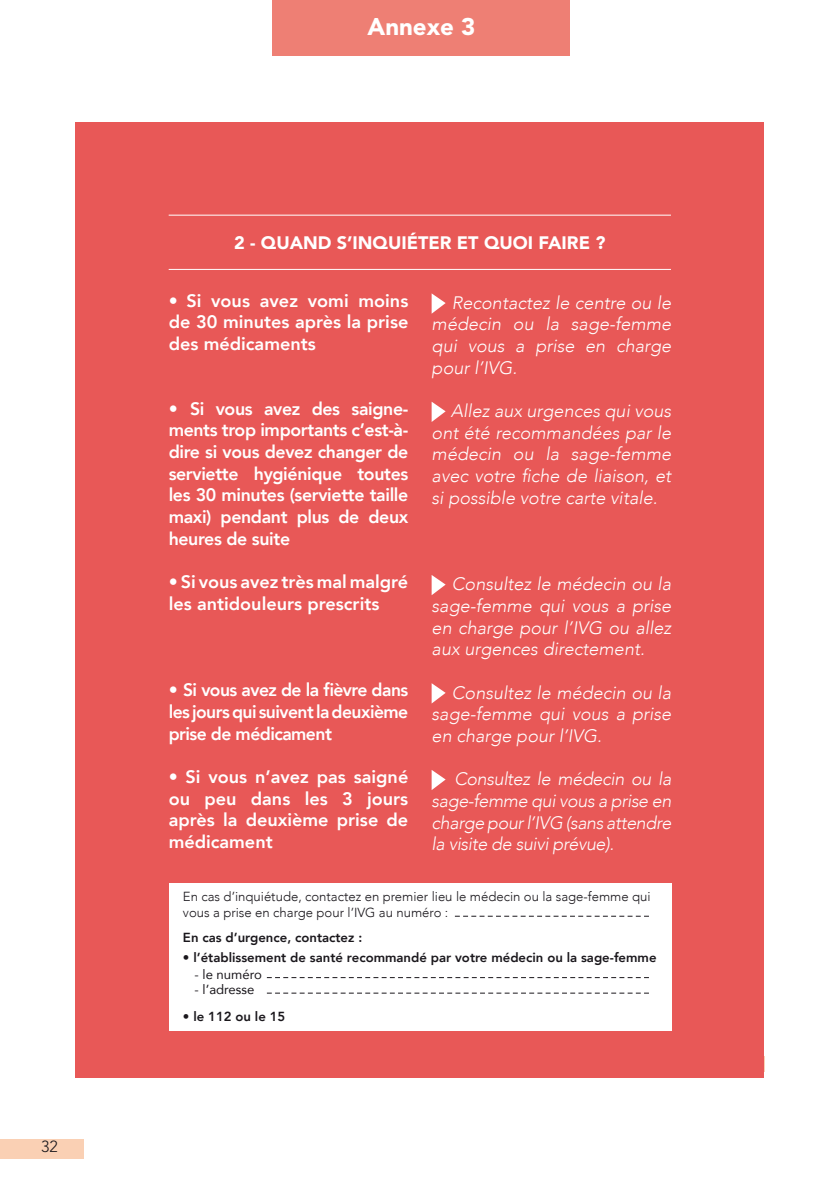
<style>
.page{position:relative;width:840px;height:1191px;background:#fff}
.page>*{position:absolute;margin:0;border:0;box-sizing:border-box;transform-origin:0 0}
.t1{font:900 24px "Avenir LT Std";color:#fff}
.t2{font:italic 300 18px/21.6px "Avenir";color:#fff;text-align:justify}
.t3{font:800 18px/21.6px "Avenir";color:#fff;text-align:justify}
.t4{font:900 18px "Avenir";color:#fff}
.t5{font:300 16px "Avenir LT Std";color:#1a171c}
.t6{font:300 13.2px/15.8px "Avenir";color:#1a171c}
.t7{font:800 13.2px "Avenir";color:#1a171c}
.t8{font:13.2px "Avenir";color:#1a171c}
.s1{font-weight:300}
</style>
<div class="page">
<div style="left:0;top:1139px;width:83px;height:20px;background:#fad0b4"></div>
<div style="left:272px;top:0;width:298px;height:55px;background:#ee7f74"></div>
<div style="left:76px;top:122px;width:688px;height:955px;background:#e85857"></div>
<hr style="left:168px;top:269px;width:502px;height:1px;background:#fff">
<hr style="left:168px;top:215px;width:502px;height:1px;background:#fff">
<svg style="left:431px;top:293px;width:14px;height:21px"></svg>
<svg style="left:431px;top:402px;width:14px;height:20px"></svg>
<svg style="left:431px;top:575px;width:14px;height:20px"></svg>
<svg style="left:431px;top:683px;width:14px;height:20px"></svg>
<svg style="left:431px;top:770px;width:14px;height:20px"></svg>
<div style="left:169px;top:883px;width:502px;height:148px;background:#fff"></div>
<svg style="left:267px;top:992px;width:381px;height:1px"></svg>
<svg style="left:267px;top:977px;width:381px;height:1px"></svg>
<svg style="left:454px;top:916px;width:194px;height:1px"></svg>
<p class="t5" style="left:41px;top:1137px;width:18px">32</p>
<h1 class="t1" style="left:367px;top:13px;width:109px">Annexe 3</h1>
<p class="t4" style="left:234px;top:232px;width:372px">2 - QUAND S’INQUIÉTER ET QUOI FAIRE ?</p>
<p class="t3" style="left:168px;top:291px;width:241px"><span class="s1">•</span> Si vous avez vomi moins de 30 minutes après la prise des médicaments</p>
<p class="t2" style="left:431px;top:293px;width:241px;text-indent:20px">Recontactez le centre ou le médecin ou la sage-femme qui vous a prise en charge pour l’IVG.</p>
<p class="t2" style="left:431px;top:401px;width:241px;text-indent:19px">Allez aux urgences qui vous ont été recommandées par le médecin ou la sage-femme avec votre iche de liaison, et si possible votre carte vitale.</p>
<p class="t3" style="left:168px;top:398px;width:241px">• Si vous avez des saigne&shy;ments trop importants c’est-à&shy;dire si vous devez changer de serviette hygiénique toutes les 30 minutes (serviette taille maxi) pendant plus de deux heures de suite</p>
<p class="t3" style="left:168px;top:571px;width:241px">• Si vous avez très mal malgré les antidouleurs prescrits</p>
<p class="t2" style="left:431px;top:575px;width:241px;text-indent:20px">Consultez le médecin ou la sage-femme qui vous a prise en charge pour l’IVG ou allez aux urgences directement.</p>
<p class="t2" style="left:431px;top:683px;width:241px;text-indent:20px">Consultez le médecin ou la sage-femme qui vous a prise en charge pour l’IVG.</p>
<p class="t2" style="left:431px;top:769px;width:241px;text-indent:23px">Consultez le médecin ou la sage-femme qui vous a prise en charge pour l’IVG (sans attendre la visite de suivi prévue).</p>
<p class="t6" style="left:183px;top:888px;width:469px">en cas d’inquiétude, contactez en premier lieu le médecin ou la sage-femme qui vous a prise en charge pour l’IVG au numéro :</p>
<p class="t7" style="left:183px;top:931px;width:181px">En cas d’urgence, contactez :</p>
<p class="t7" style="left:183px;top:947px;width:475px">• l’établissement de santé recommandé par votre médecin ou la sage-femme</p>
<p class="t3" style="left:168px;top:679px;width:241px">• Si vous avez de la ièvre dans les jours qui suivent la deuxième prise de médicament</p>
<p class="t3" style="left:168px;top:766px;width:241px">• Si vous n’avez pas saigné ou peu dans les 3 jours après la deuxième prise de médicament</p>
<p class="t8" style="left:194px;top:966px;width:69px">- le numéro</p>
<p class="t8" style="left:194px;top:982px;width:61px">- l’adresse</p>
<p class="t7" style="left:183px;top:1006px;width:104px">• le 112 ou le 15</p>
</div>
